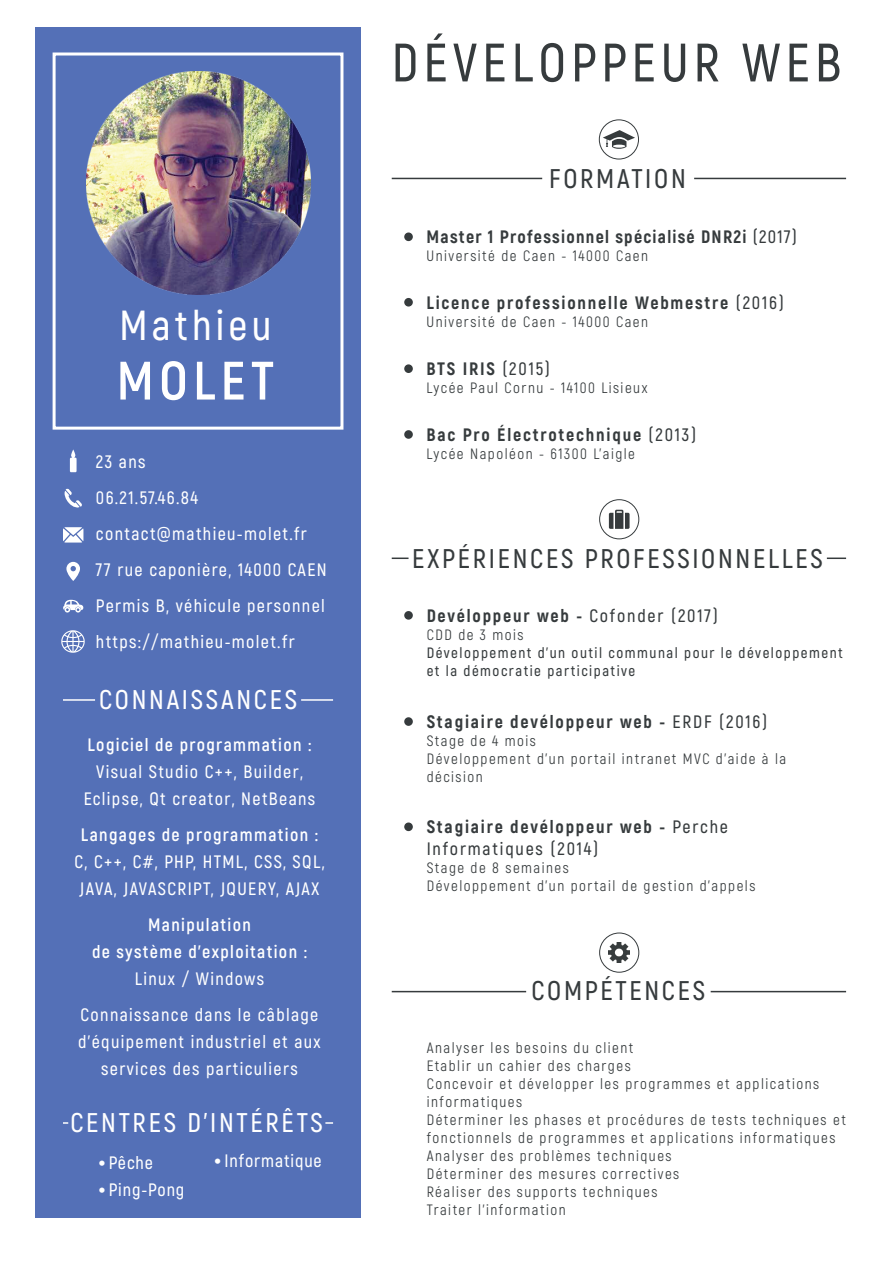
<style>
.page{position:relative;width:893px;height:1263px;background:#fff}
.page>*{position:absolute;margin:0;border:0;box-sizing:border-box;transform-origin:0 0}
.t1{font:600 54px "Akrobat";letter-spacing:.1em;color:#363b3d}
.t2{font:700 54px "Akrobat";letter-spacing:.1em;color:#fff}
.t3{font:600 42px "Akrobat";letter-spacing:.1em;color:#fff}
.t4{font:600 27px "Akrobat";letter-spacing:.1em;color:#363b3d}
.t5{font:600 27px "Akrobat";letter-spacing:.1em;color:#fff}
.t6{font:600 18px/36px "Akrobat";letter-spacing:.075em;color:#fff;text-align:center}
.t7{font:800 18px "Akrobat";letter-spacing:.1em;color:#363b3d}
.t8{font:700 18px/27px "Akrobat";letter-spacing:.075em;color:#fff;text-align:center}
.t9{font:600 18px/21.6px "Akrobat";letter-spacing:.1em;color:#363b3d}
.t10{font:800 18px "Akrobat";letter-spacing:.07em;color:#363b3d}
.t11{font:600 18px "Akrobat";letter-spacing:.05em;color:#fff}
.t12{font:15px/18px "Akrobat";letter-spacing:.1em;color:#363b3d}
.t13{font:600 15px/18px "Akrobat";letter-spacing:.1em;color:#363b3d}
.s1{font-weight:600}
.s2{font-weight:800}
</style>
<div class="page">
<hr style="left:694px;top:178px;width:152px;height:1px;background:#363b3d">
<hr style="left:392px;top:178px;width:150px;height:1px;background:#363b3d">
<div style="left:404px;top:232px;width:9px;height:9px;background:#363b3d;border-radius:50%"></div>
<div style="left:404px;top:298px;width:9px;height:9px;background:#363b3d;border-radius:50%"></div>
<div style="left:404px;top:364px;width:9px;height:9px;background:#363b3d;border-radius:50%"></div>
<div style="left:404px;top:430px;width:9px;height:9px;background:#363b3d;border-radius:50%"></div>
<svg style="left:603px;top:130px;width:32px;height:19px"></svg>
<div style="left:599px;top:119px;width:40px;height:40px;border:1px solid #363b3d;border-radius:50%"></div>
<svg style="left:827px;top:557px;width:19px;height:2px"></svg>
<svg style="left:392px;top:557px;width:17px;height:2px"></svg>
<div style="left:404px;top:611px;width:9px;height:9px;background:#363b3d;border-radius:50%"></div>
<div style="left:404px;top:717px;width:9px;height:9px;background:#363b3d;border-radius:50%"></div>
<div style="left:404px;top:822px;width:9px;height:9px;background:#363b3d;border-radius:50%"></div>
<svg style="left:609px;top:510px;width:21px;height:19px"></svg>
<div style="left:599px;top:499px;width:40px;height:40px;border:1px solid #363b3d;border-radius:50%"></div>
<div style="left:35px;top:27px;width:326px;height:1191px;background:#5470b7"></div>
<div style="left:53px;top:53px;width:290px;height:377px;border:3px solid #fff"></div>
<svg style="left:65px;top:488px;width:17px;height:20px"></svg>
<svg style="left:63px;top:527px;width:20px;height:15px"></svg>
<svg style="left:66px;top:562px;width:14px;height:19px"></svg>
<svg style="left:63px;top:600px;width:21px;height:12px"></svg>
<svg style="left:70px;top:449px;width:7px;height:23px"></svg>
<hr style="left:301px;top:699px;width:32px;height:2px;background:#fff">
<hr style="left:63px;top:699px;width:32px;height:2px;background:#fff">
<svg style="left:325px;top:1122px;width:8px;height:2px"></svg>
<img style="left:87px;top:71px;width:224px;height:224px">
<hr style="left:711px;top:991px;width:135px;height:1px;background:#363b3d">
<hr style="left:392px;top:991px;width:134px;height:1px;background:#363b3d">
<div style="left:599px;top:933px;width:40px;height:39px;border:1px solid #363b3d;border-radius:50%"></div>
<img style="left:609px;top:942px;width:20px;height:21px">
<img style="left:62px;top:630px;width:22px;height:23px">
<h2 class="t3" style="left:119px;top:299px;width:153px">Mathieu</h2>
<h1 class="t2" style="left:117px;top:347px;width:159px">MOLET</h1>
<p class="t6" style="left:96px;top:444px;width:232px;text-align:left">23 ans<br>06.21.57.46.84 contact@mathieu-molet.fr<br>77 rue caponière, 14000 CAEN<br>Permis B, véhicule personnel https://mathieu-molet.fr</p>
<h3 class="t5" style="left:99px;top:683px;width:200px">CONNAISSANCES</h3>
<p class="t8" style="left:88px;top:731px;width:225px">Logiciel de programmation :</p>
<p class="t6" style="left:84px;top:758px;width:233px;line-height:27px">Visual Studio C++, Builder,<br>Eclipse, Qt creator, NetBeans</p>
<p class="t8" style="left:81px;top:821px;width:239px">Langages de programmation :</p>
<p class="t6" style="left:74px;top:848px;width:252px;line-height:27px;text-align:left">C, C++, C#, PHP, HTML, CSS, SQL,<br>JAVA, JAVASCRIPT, JQUERY, AJAX</p>
<p class="t8" style="left:92px;top:911px;width:216px">Manipulation<br>de système d'exploitation :</p>
<p class="t6" style="left:81px;top:960px;width:239px">Linux / Windows<br>Connaissance dans le câblage</p>
<p class="t6" style="left:78px;top:1028px;width:244px;line-height:27px">d'équipement industriel et aux services des particuliers</p>
<h3 class="t5" style="left:70px;top:1106px;width:254px">CENTRES D’INTÉRÊTS</h3>
<p class="t6" style="left:99px;top:1144px;width:56px"><sup>•</sup> Pêche</p>
<p class="t11" style="left:99px;top:1179px;width:87px"><sup>•</sup> Ping-Pong</p>
<p class="t11" style="left:215px;top:1149px;width:109px"><sup>•</sup> Informatique</p>
<h1 class="t1" style="left:392px;top:30px;width:451px">DÉVELOPPEUR WEB</h1>
<h3 class="t4" style="left:549px;top:162px;width:138px">FORMATION</h3>
<p class="t10" style="left:426px;top:225px;width:372px">Master 1 Professionnel spécialisé DNR2i <span class="s1">(2017)</span></p>
<p class="t12" style="left:426px;top:246px;width:223px">Université de Caen - 14000 Caen</p>
<p class="t7" style="left:426px;top:291px;width:359px">Licence professionnelle Webmestre <span class="s1">(2016)</span></p>
<p class="t12" style="left:426px;top:312px;width:223px">Université de Caen - 14000 Caen</p>
<p class="t7" style="left:426px;top:357px;width:125px">BTS IRIS <span class="s1">(2015)</span></p>
<p class="t12" style="left:426px;top:378px;width:222px">Lycée Paul Cornu - 14100 Lisieux</p>
<p class="t7" style="left:426px;top:423px;width:271px">Bac Pro Électrotechnique <span class="s1">(2013)</span></p>
<p class="t12" style="left:426px;top:444px;width:210px">Lycée Napoléon - 61300 L’aigle</p>
<h3 class="t4" style="left:412px;top:542px;width:412px">EXPÉRIENCES PROFESSIONNELLES</h3>
<p class="t7" style="left:427px;top:604px;width:293px">Devéloppeur web - <span class="s1">Cofonder (2017)</span></p>
<p class="t12" style="left:427px;top:626px;width:98px">CDD de 3 mois</p>
<p class="t13" style="left:427px;top:644px;width:418px">Développement d’un outil communal pour le développement et la démocratie participative</p>
<p class="t7" style="left:427px;top:710px;width:342px">Stagiaire devéloppeur web - <span class="s1">ERDF (2016)</span></p>
<p class="t12" style="left:427px;top:731px;width:361px">Stage de 4 mois<br>Développement d’un portail intranet MVC d’aide à la décision</p>
<p class="t9" style="left:427px;top:816px;width:303px"><span class="s2">Stagiaire devéloppeur web -</span> Perche<br>Informatiques (2014)</p>
<p class="t12" style="left:427px;top:859px;width:330px">Stage de 8 semaines<br>Développement d’un portail de gestion d’appels</p>
<h3 class="t4" style="left:531px;top:974px;width:175px">COMPÉTENCES</h3>
<p class="t12" style="left:427px;top:1039px;width:421px">Analyser les besoins du client<br>Etablir un cahier des charges<br>Concevoir et développer les programmes et applications informatiques<br>Déterminer les phases et procédures de tests techniques et fonctionnels de programmes et applications informatiques Analyser des problèmes techniques<br>Déterminer des mesures correctives<br>Réaliser des supports techniques<br>Traiter l'information</p>
</div>
